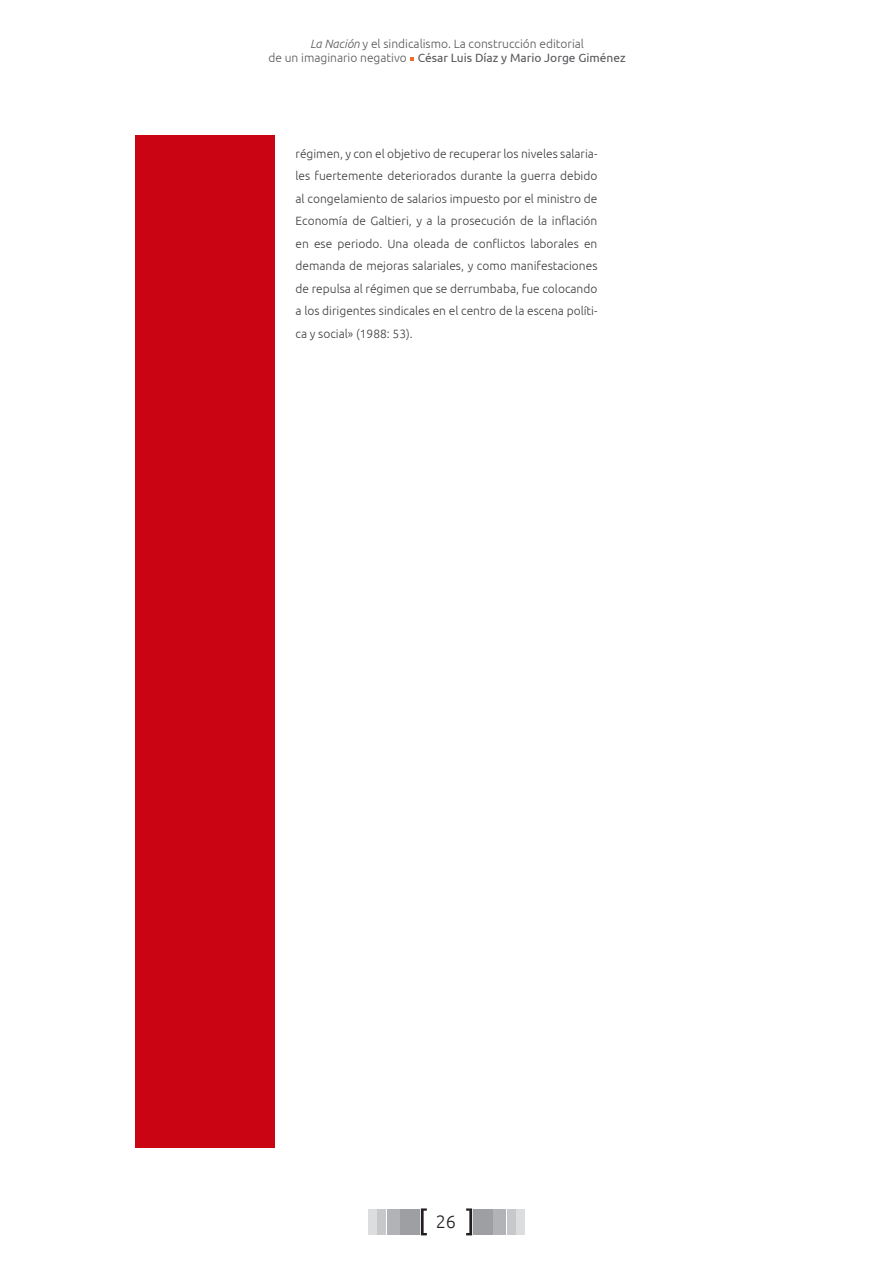
<style>
.page{position:relative;width:893px;height:1263px;background:#fff}
.page>*{position:absolute;margin:0;border:0;box-sizing:border-box;transform-origin:0 0}
.t1{font:300 18px "Ubuntu";color:#231f20}
.notas{font:300 12px/22.5px "Ubuntu";color:#3e3e3f;text-align:justify}
.t2{font:300 12px/14.4px "Ubuntu";color:#57585a;text-align:center}
.s1{font-style:italic}
.s2{font-weight:400}
</style>
<div class="page">
<svg style="left:410px;top:57px;width:3px;height:4px"></svg>
<div style="left:369px;top:1209px;width:8px;height:25px;background:#dcdddf"></div>
<div style="left:516px;top:1209px;width:8px;height:25px;background:#dcdddf"></div>
<div style="left:378px;top:1209px;width:8px;height:25px;background:#c7c8ca"></div>
<div style="left:507px;top:1209px;width:8px;height:25px;background:#c7c8ca"></div>
<div style="left:387px;top:1209px;width:13px;height:25px;background:#b2b3b7"></div>
<div style="left:493px;top:1209px;width:13px;height:25px;background:#b2b3b7"></div>
<div style="left:400px;top:1209px;width:20px;height:25px;background:#9d9fa2"></div>
<div style="left:473px;top:1209px;width:20px;height:25px;background:#9d9fa2"></div>
<svg style="left:421px;top:1208px;width:6px;height:27px"></svg>
<svg style="left:466px;top:1208px;width:6px;height:27px"></svg>
<div style="left:135px;top:135px;width:140px;height:1012px;background:#ca0413"></div>
<p class="t2" style="left:268px;top:36px;width:359px"><span class="s1">La Nación</span> y el sindicalismo. La construcción editorial<br>de un imaginario negativo <span class="s2">César Luis Díaz y Mario Jorge Giménez</span></p>
<p class="notas" style="left:296px;top:142px;width:303px">régimen, y con el objetivo de recuperar los niveles salaria&shy;les fuertemente deteriorados durante la guerra debido al congelamiento de salarios impuesto por el ministro de Economía de Galtieri, y a la prosecución de la inflación en ese periodo. Una oleada de conflictos laborales en demanda de mejoras salariales, y como manifestaciones de repulsa al régimen que se derrumbaba, fue colocando a los dirigentes sindicales en el centro de la escena políti&shy;ca y social» (1988: 53).</p>
<h1 class="t1" style="left:436px;top:1211px;width:22px">26</h1>
</div>
